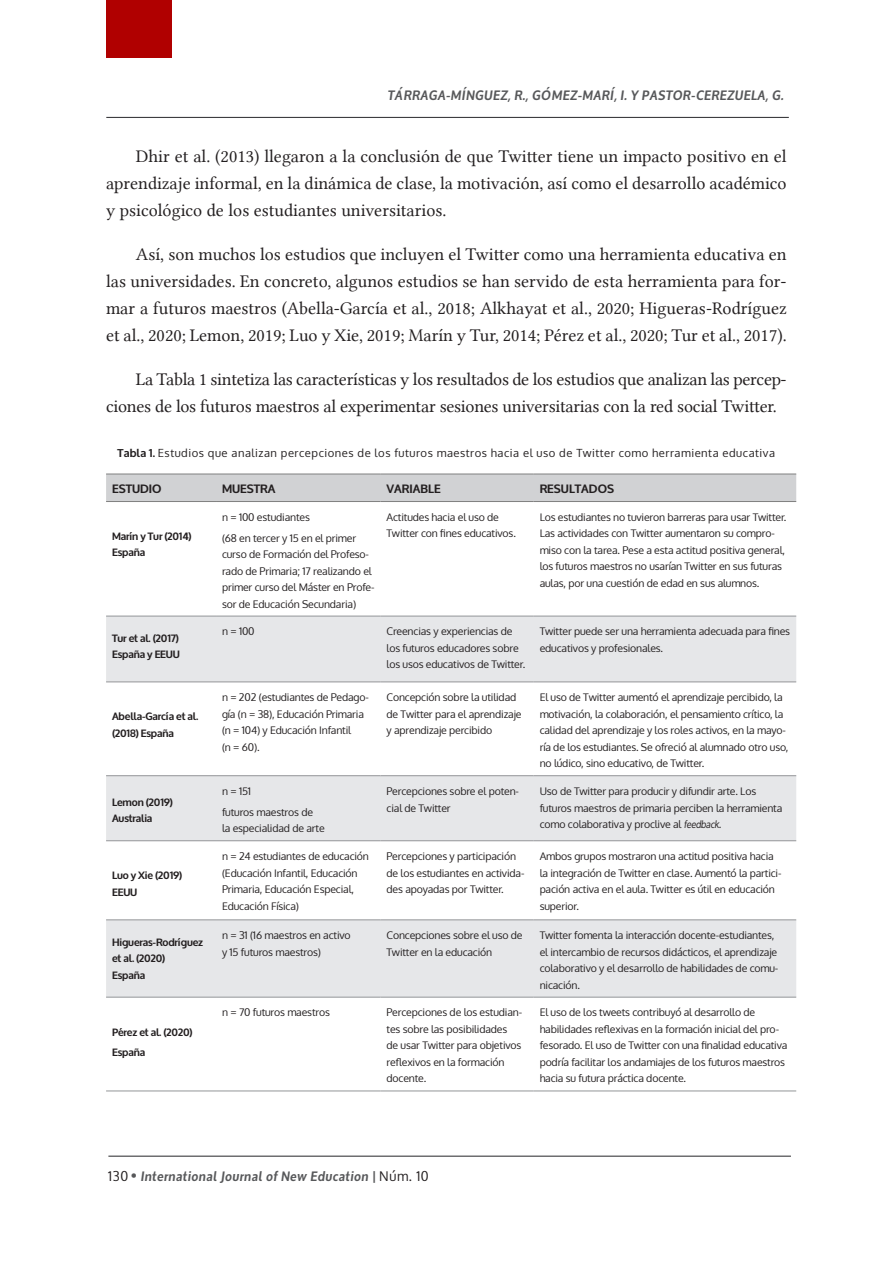
<style>
.page{position:relative;width:893px;height:1263px;background:#fff}
.page>*{position:absolute;margin:0;border:0;box-sizing:border-box;transform-origin:0 0}
.t1{font:500 33px "Futura";color:#57585a}
.texto{font:18px/27px "Lin Libertine";letter-spacing:-.015em;color:#231f20;text-align:justify}
.t2{font:italic 700 13.5px "Oxygen";letter-spacing:.045em;color:#57585a;scale:.96 1}
.t3{font:13.5px "Oxygen";color:#231f20;scale:.96 1}
.txto_tabla{font:700 12px "Oxygen";color:#231f20}
.pie_de_foto{font:11.25px "Oxygen";letter-spacing:.045em;color:#231f20}
.txto_tabla-2{font:10.5px/16.5px "Oxygen";letter-spacing:-.015em;color:#231f20}
.txto_tabla-3{font:700 10.5px/16.5px "Oxygen";letter-spacing:-.015em;color:#231f20}
.s1{font-weight:700}
.s2{font-style:italic}
.s3{font-style:normal}
.s4{font-weight:400;font-style:normal;color:#231f20}
</style>
<div class="page">
<hr style="left:106px;top:117px;width:683px;height:1px;background:#3d3d40">
<div style="left:106px;top:0;width:66px;height:57px;background:#b00000"></div>
<hr style="left:108px;top:1155px;width:683px;height:2px;background:#3d3d40">
<div style="left:106px;top:475px;width:690px;height:26px;background:#d1d2d4"></div>
<svg style="left:106px;top:617px;width:690px;height:380px;fill:#e6e7e9"></svg>
<hr style="left:106px;top:474px;width:110px;height:1px;background:#808080">
<hr style="left:216px;top:474px;width:165px;height:1px;background:#808080">
<hr style="left:381px;top:474px;width:153px;height:1px;background:#808080">
<hr style="left:534px;top:474px;width:262px;height:1px;background:#808080">
<hr style="left:106px;top:501px;width:110px;height:1px;background:#808080">
<hr style="left:216px;top:501px;width:165px;height:1px;background:#808080">
<hr style="left:381px;top:501px;width:153px;height:1px;background:#808080">
<hr style="left:534px;top:501px;width:262px;height:1px;background:#808080">
<hr style="left:106px;top:616px;width:110px;height:1px;background:#939598">
<hr style="left:216px;top:616px;width:165px;height:1px;background:#939598">
<hr style="left:381px;top:616px;width:153px;height:1px;background:#939598">
<hr style="left:534px;top:616px;width:262px;height:1px;background:#939598">
<hr style="left:106px;top:682px;width:110px;height:1px;background:#939598">
<hr style="left:216px;top:682px;width:165px;height:1px;background:#939598">
<hr style="left:381px;top:682px;width:153px;height:1px;background:#939598">
<hr style="left:534px;top:682px;width:262px;height:1px;background:#939598">
<hr style="left:106px;top:1091px;width:110px;height:1px;background:#939598">
<hr style="left:216px;top:1091px;width:165px;height:1px;background:#939598">
<hr style="left:381px;top:1091px;width:153px;height:1px;background:#939598">
<hr style="left:534px;top:1091px;width:262px;height:1px;background:#939598">
<hr style="left:106px;top:775px;width:110px;height:1px;background:#939598">
<hr style="left:216px;top:775px;width:165px;height:1px;background:#939598">
<hr style="left:381px;top:775px;width:153px;height:1px;background:#939598">
<hr style="left:534px;top:775px;width:262px;height:1px;background:#939598">
<hr style="left:106px;top:840px;width:110px;height:1px;background:#939598">
<hr style="left:216px;top:840px;width:165px;height:1px;background:#939598">
<hr style="left:381px;top:840px;width:153px;height:1px;background:#939598">
<hr style="left:534px;top:840px;width:262px;height:1px;background:#939598">
<hr style="left:381px;top:919px;width:153px;height:1px;background:#939598">
<hr style="left:534px;top:919px;width:262px;height:1px;background:#939598">
<hr style="left:381px;top:997px;width:153px;height:1px;background:#939598">
<hr style="left:534px;top:997px;width:262px;height:1px;background:#939598">
<hr style="left:106px;top:919px;width:110px;height:1px;background:#939598">
<hr style="left:216px;top:919px;width:165px;height:1px;background:#939598">
<hr style="left:106px;top:997px;width:110px;height:1px;background:#939598">
<hr style="left:216px;top:997px;width:165px;height:1px;background:#939598">
<p class="t2" style="left:388px;top:86px;width:414px">TÁRRAGA-MÍNGUEZ, R., GÓMEZ-MARÍ, I. Y PASTOR-CEREZUELA, G.</p>
<p class="texto" style="left:106px;top:142px;width:682px;text-indent:30px">Dhir et al. (2013) llegaron a la conclusión de que Twitter tiene un impacto positivo en el aprendizaje informal, en la dinámica de clase, la motivación, así como el desarrollo académico y psicológico de los estudiantes universitarios.</p>
<p class="texto" style="left:106px;top:240px;width:682px;text-indent:30px">Así, son muchos los estudios que incluyen el Twitter como una herramienta educativa en las universidades. En concreto, algunos estudios se han servido de esta herramienta para for&shy;mar a futuros maestros (Abella-García et al., 2018; Alkhayat et al., 2020; Higueras-Rodríguez et al., 2020; Lemon, 2019; Luo y Xie, 2019; Marín y Tur, 2014; Pérez et al., 2020; Tur et al., 2017).</p>
<p class="texto" style="left:106px;top:365px;width:682px;text-indent:30px">La Tabla 1 sintetiza las características y los resultados de los estudios que analizan las percep&shy;ciones de los futuros maestros al experimentar sesiones universitarias con la red social Twitter.</p>
<p class="pie_de_foto" style="left:118px;top:445px;width:659px"><span class="s1">Tabla 1.</span> Estudios que analizan percepciones de los futuros maestros hacia el uso de Twitter como herramienta educativa</p>
<p class="txto_tabla" style="left:112px;top:481px;width:51px">ESTUDIO</p>
<p class="txto_tabla" style="left:222px;top:481px;width:55px">MUESTRA</p>
<p class="txto_tabla" style="left:387px;top:481px;width:56px">VARIABLE</p>
<p class="txto_tabla" style="left:540px;top:481px;width:76px">RESULTADOS</p>
<p class="txto_tabla-3" style="left:112px;top:528px;width:81px">Marín y Tur (2014)</p>
<p class="txto_tabla-3" style="left:112px;top:545px;width:35px">España</p>
<p class="txto_tabla-2" style="left:222px;top:509px;width:89px">n = 100 estudiantes</p>
<p class="txto_tabla-2" style="left:222px;top:530px;width:154px">(68 en tercer y 15 en el primer curso de Formación del Profeso&shy;rado de Primaria; 17 realizando el primer curso del Máster en Profe&shy;sor de Educación Secundaria)</p>
<p class="txto_tabla-2" style="left:387px;top:509px;width:131px">Actitudes hacia el uso de<br>Twitter con fines educativos.</p>
<p class="txto_tabla-2" style="left:540px;top:509px;width:248px">Los estudiantes no tuvieron barreras para usar Twitter.<br>Las actividades con Twitter aumentaron su compro&shy;miso con la tarea. Pese a esta actitud positiva general, los futuros maestros no usarían Twitter en sus futuras aulas, por una cuestión de edad en sus alumnos.</p>
<p class="txto_tabla-3" style="left:112px;top:630px;width:68px">Tur et al. (2017)</p>
<p class="txto_tabla-3" style="left:112px;top:647px;width:69px">España y EEUU</p>
<p class="txto_tabla-3" style="left:112px;top:709px;width:88px">Abella-García et al.</p>
<p class="txto_tabla-3" style="left:112px;top:725px;width:63px">(2018) España</p>
<p class="txto_tabla-3" style="left:112px;top:794px;width:62px">Lemon (2019)</p>
<p class="txto_tabla-3" style="left:112px;top:810px;width:42px">Australia</p>
<p class="txto_tabla-3" style="left:112px;top:867px;width:72px">Luo y Xie (2019)</p>
<p class="txto_tabla-3" style="left:112px;top:884px;width:27px">EEUU</p>
<p class="txto_tabla-3" style="left:112px;top:934px;width:93px">Higueras-Rodríguez et al. (2020)</p>
<p class="txto_tabla-3" style="left:112px;top:967px;width:35px">España</p>
<p class="txto_tabla-3" style="left:112px;top:1024px;width:82px">Pérez et al. (2020)</p>
<p class="txto_tabla-3" style="left:112px;top:1045px;width:35px">España</p>
<p class="txto_tabla-2" style="left:222px;top:623px;width:34px">n = 100</p>
<p class="txto_tabla-2" style="left:387px;top:623px;width:140px">Creencias y experiencias de los futuros educadores sobre los usos educativos de Twitter.</p>
<p class="txto_tabla-2" style="left:540px;top:623px;width:252px">Twitter puede ser una herramienta adecuada para fines educativos y profesionales.</p>
<p class="txto_tabla-2" style="left:222px;top:689px;width:148px">n = 202 (estudiantes de Pedago&shy;gía (n = 38), Educación Primaria (n = 104) y Educación Infantil<br>(n = 60).</p>
<p class="txto_tabla-2" style="left:387px;top:689px;width:136px">Concepción sobre la utilidad de Twitter para el aprendizaje y aprendizaje percibido</p>
<p class="txto_tabla-2" style="left:540px;top:689px;width:250px">El uso de Twitter aumentó el aprendizaje percibido, la motivación, la colaboración, el pensamiento crítico, la calidad del aprendizaje y los roles activos, en la mayo&shy;ría de los estudiantes. Se ofreció al alumnado otro uso, no lúdico, sino educativo, de Twitter.</p>
<p class="txto_tabla-2" style="left:222px;top:783px;width:31px">n = 151</p>
<p class="txto_tabla-2" style="left:222px;top:804px;width:104px">futuros maestros de<br>la especialidad de arte</p>
<p class="txto_tabla-2" style="left:387px;top:783px;width:134px">Percepciones sobre el poten&shy;cial de Twitter</p>
<p class="txto_tabla-2" style="left:540px;top:783px;width:244px">Uso de Twitter para producir y difundir arte. Los futuros maestros de primaria perciben la herramienta como colaborativa y proclive al <span class="s2">feedback.</span></p>
<p class="txto_tabla-2" style="left:222px;top:848px;width:149px">n = 24 estudiantes de educación (Educación Infantil, Educación<br>Primaria, Educación Especial,<br>Educación Física)</p>
<p class="txto_tabla-2" style="left:387px;top:848px;width:139px">Percepciones y participación de los estudiantes en activida&shy;des apoyadas por Twitter.</p>
<p class="txto_tabla-2" style="left:540px;top:848px;width:243px">Ambos grupos mostraron una actitud positiva hacia la integración de Twitter en clase. Aumentó la partici&shy;pación activa en el aula. Twitter es útil en educación superior.</p>
<p class="txto_tabla-2" style="left:222px;top:927px;width:130px">n = 31 (16 maestros en activo y 15 futuros maestros)</p>
<p class="txto_tabla-2" style="left:387px;top:927px;width:138px">Concepciones sobre el uso de<br>Twitter en la educación</p>
<p class="txto_tabla-2" style="left:540px;top:927px;width:240px">Twitter fomenta la interacción docente-estudiantes, el intercambio de recursos didácticos, el aprendizaje colaborativo y el desarrollo de habilidades de comu&shy;nicación.</p>
<p class="txto_tabla-2" style="left:222px;top:1004px;width:109px">n = 70 futuros maestros</p>
<p class="txto_tabla-2" style="left:387px;top:1004px;width:137px">Percepciones de los estudian&shy;tes sobre las posibilidades<br>de usar Twitter para objetivos reflexivos en la formación docente.</p>
<p class="txto_tabla-2" style="left:540px;top:1004px;width:249px">El uso de los tweets contribuyó al desarrollo de habilidades reflexivas en la formación inicial del pro&shy;fesorado. El uso de Twitter con una finalidad educativa podría facilitar los andamiajes de los futuros maestros hacia su futura práctica docente.</p>
<p class="t3" style="left:108px;top:1167px;width:22px">130</p>
<h1 class="t1" style="left:129px;top:1153px;width:12px">·</h1>
<p class="t2" style="left:140px;top:1167px;width:302px">International Journal of New Education <span class="s3">|</span> <span class="s4">Núm. 10</span></p>
</div>
